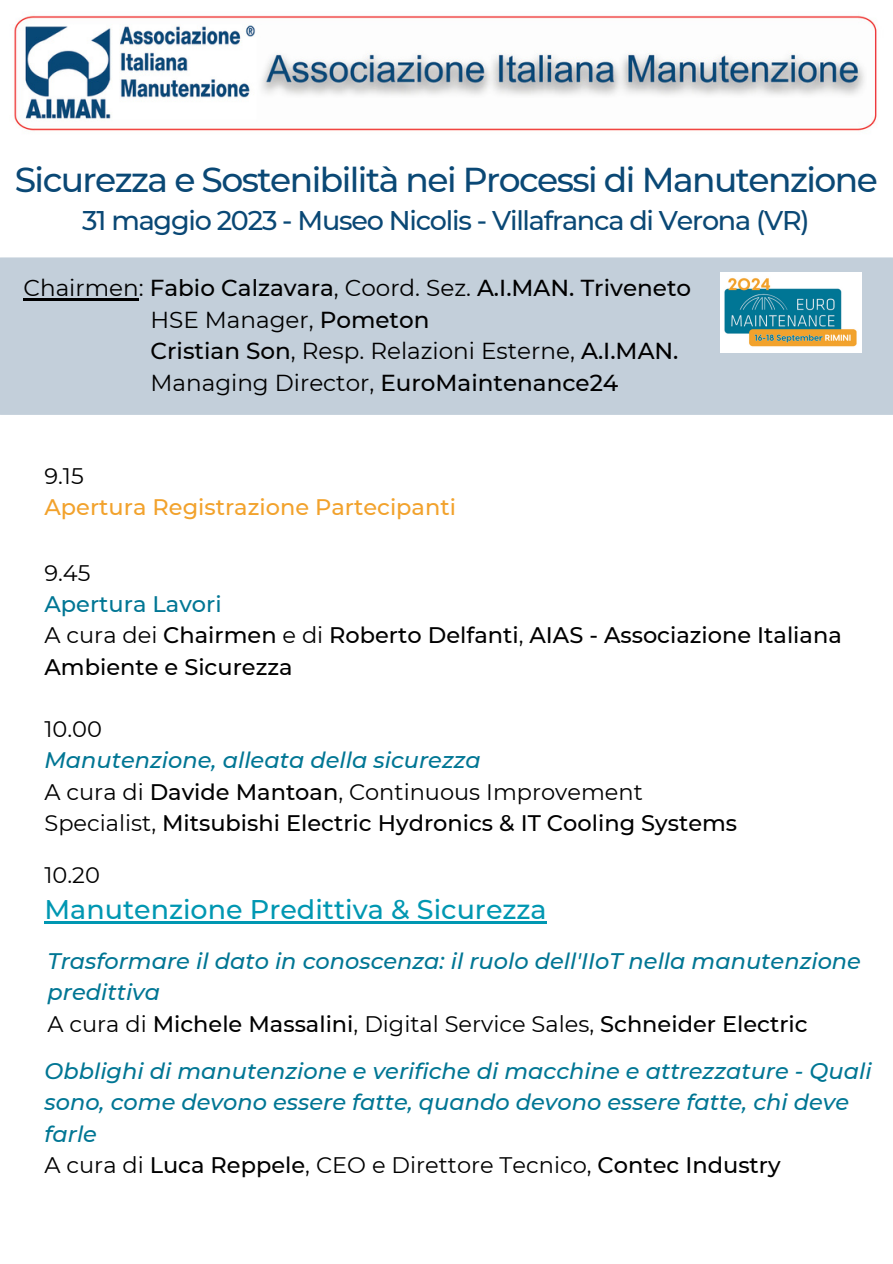
<style>
.page{position:relative;width:893px;height:1264px;background:#fff}
.page>*{position:absolute;margin:0;border:0;box-sizing:border-box;transform-origin:0 0}
.t1{font:500 34.5px "Montserrat";letter-spacing:-.045em;color:#0a4875}
.t2{font:500 27px "Montserrat";letter-spacing:-.045em;color:#0a4875}
.t3{font:500 27px "Montserrat";color:#0097b2}
.t4{font:23.1px "Montserrat";color:#000}
.t5{font:500 23.1px "Montserrat";color:#000}
.t6{font:500 22.5px/31.5px "Montserrat";color:#000}
.t7{font:italic 500 22.5px/31.5px "Montserrat";color:#007694}
.t8{font:22.5px "Montserrat";color:#000}
.t9{font:500 22.5px "Montserrat";color:#f2a22c}
.t10{font:500 22.5px "Montserrat";color:#007694}
.s1{font-weight:400}
.s2{font-weight:500}
</style>
<div class="page">
<img style="left:14px;top:15px;width:863px;height:116px">
<div style="left:0;top:257px;width:892px;height:158px;background:#c3cfda"></div>
<img style="left:720px;top:272px;width:141px;height:80px">
<hr style="left:23px;top:298px;width:116px;height:2px;background:#000">
<hr style="left:44px;top:921px;width:502px;height:2px;background:#0097b2">
<p class="t1" style="left:15px;top:159px;width:864px">Sicurezza e Sostenibilità nei Processi di Manutenzione</p>
<p class="t2" style="left:82px;top:204px;width:728px">31 maggio 2023 - Museo Nicolis - Villafranca di Verona (VR)</p>
<p class="t5" style="left:23px;top:274px;width:669px"><span class="s1">Chairmen:</span> Fabio Calzavara<span class="s1">, Coord. Sez.</span> A.I.MAN. Triveneto</p>
<p class="t4" style="left:150px;top:305px;width:280px">HSE Manager, <span class="s2">Pometon</span></p>
<p class="t4" style="left:150px;top:336px;width:529px"><span class="s2">Cristian Son</span>, Resp. Relazioni Esterne, <span class="s2">A.I.MAN.</span></p>
<p class="t4" style="left:150px;top:368px;width:469px">Managing Director, <span class="s2">EuroMaintenance24</span></p>
<p class="t8" style="left:44px;top:462px;width:41px">9.15</p>
<p class="t9" style="left:44px;top:493px;width:413px">Apertura Registrazione Partecipanti</p>
<p class="t8" style="left:44px;top:558px;width:48px">9.45</p>
<p class="t10" style="left:44px;top:590px;width:179px">Apertura Lavori</p>
<p class="t6" style="left:44px;top:619px;width:798px"><span class="s1">A cura dei</span> Chairmen <span class="s1">e di</span> Roberto Delfanti<span class="s1">,</span> AIAS - Associazione Italiana<br>Ambiente e Sicurezza</p>
<p class="t8" style="left:44px;top:715px;width:59px">10.00</p>
<p class="t7" style="left:44px;top:744px;width:438px">Manutenzione, alleata della sicurezza</p>
<p class="t6" style="left:44px;top:776px;width:694px"><span class="s1">A cura di</span> Davide Mantoan<span class="s1">, Continuous Improvement<br>Specialist,</span> Mitsubishi Electric Hydronics &amp; IT Cooling Systems</p>
<p class="t8" style="left:44px;top:861px;width:57px">10.20</p>
<p class="t3" style="left:44px;top:892px;width:503px">Manutenzione Predittiva &amp; Sicurezza</p>
<p class="t7" style="left:47px;top:944px;width:815px">Trasformare il dato in conoscenza: il ruolo dell'IIoT nella manutenzione predittiva</p>
<p class="t6" style="left:47px;top:1007px;width:761px"><span class="s1">A cura di</span> Michele Massalini<span class="s1">, Digital Service Sales,</span> Schneider Electric</p>
<p class="t7" style="left:44px;top:1055px;width:828px">Obblighi di manutenzione e verifiche di macchine e attrezzature - Quali sono, come devono essere fatte, quando devono essere fatte, chi deve farle</p>
<p class="t8" style="left:44px;top:1151px;width:737px">A cura di <span class="s2">Luca Reppele</span>, CEO e Direttore Tecnico, <span class="s2">Contec Industry</span></p>
</div>
